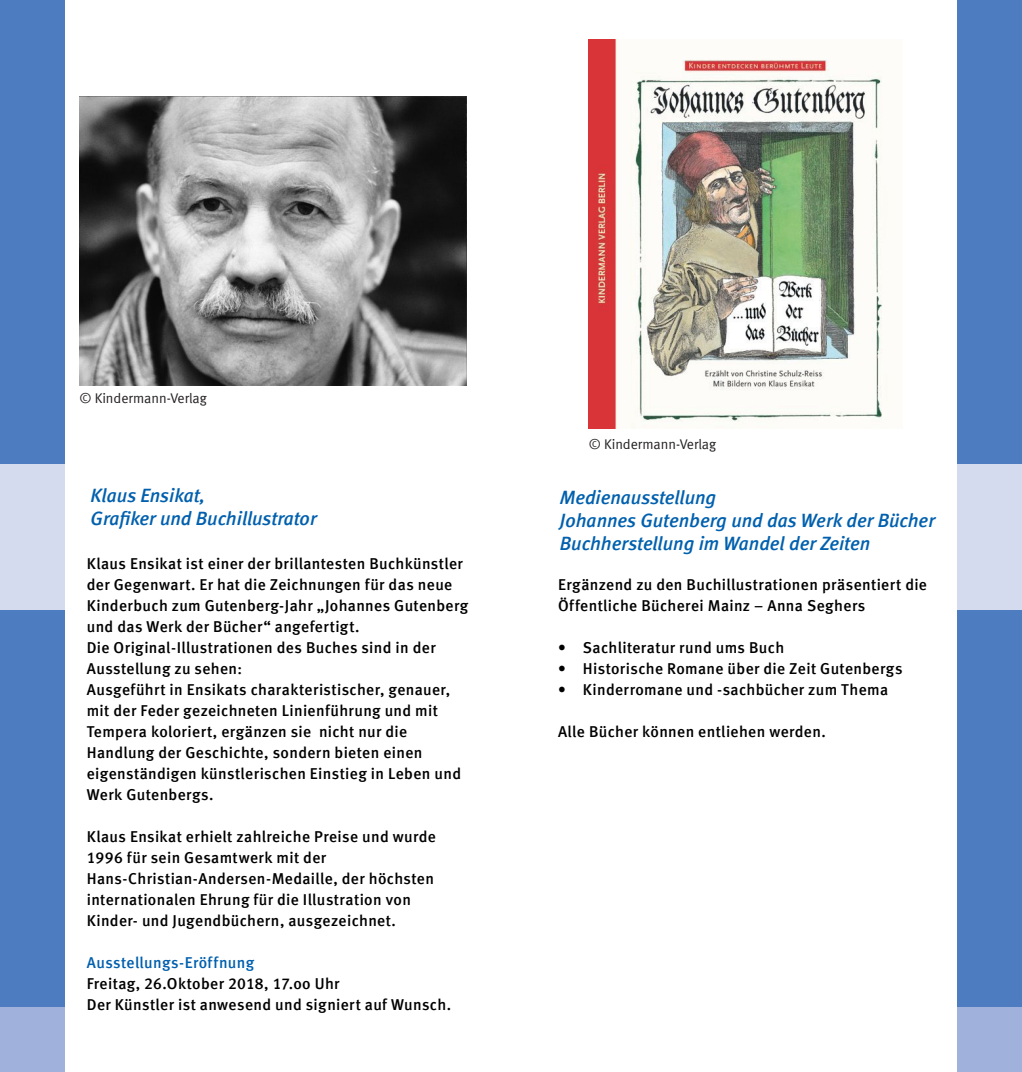
<style>
.page{position:relative;width:1022px;height:1072px;background:#fff}
.page>*{position:absolute;margin:0;border:0;box-sizing:border-box;transform-origin:0 0}
.t1{font:italic 700 19.25px/22.8px "Mainz Meta";color:#0160ae}
.t2{font:700 15.75px/21px "Mainz Meta";letter-spacing:.02em;color:#000}
.t3{font:700 15.75px "Mainz Meta";letter-spacing:.025em;color:#0160ae}
.t4{font:14px "Mainz Meta";color:#231f20}
</style>
<div class="page">
<div style="left:0;top:610px;width:65px;height:453px;background:#4d7dc0"></div>
<div style="left:0;top:463px;width:65px;height:147px;background:#d4dbee"></div>
<div style="left:0;top:1007px;width:65px;height:64px;background:#a0b2db"></div>
<div style="left:0;top:0;width:65px;height:463px;background:#4d7dc0"></div>
<div style="left:957px;top:610px;width:65px;height:453px;background:#4d7dc0"></div>
<div style="left:957px;top:463px;width:65px;height:147px;background:#d4dbee"></div>
<div style="left:957px;top:1007px;width:65px;height:64px;background:#a0b2db"></div>
<div style="left:957px;top:0;width:65px;height:463px;background:#4d7dc0"></div>
<img style="left:79px;top:97px;width:388px;height:288px">
<img style="left:589px;top:39px;width:293px;height:390px">
<p class="t4" style="left:79px;top:390px;width:129px">© Kindermann-Verlag</p>
<p class="t1" style="left:91px;top:484px;width:228px">Klaus Ensikat,<br>Grafiker und Buchillustrator</p>
<p class="t2" style="left:87px;top:552px;width:383px">Klaus Ensikat ist einer der brillantesten Buchkünstler der Gegenwart. Er hat die Zeichnungen für das neue Kinderbuch zum Gutenberg-Jahr „Johannes Gutenberg und das Werk der Bücher“ angefertigt.<br>Die Original-Illustrationen des Buches sind in der Ausstellung zu sehen:<br>Ausgeführt in Ensikats charakteristischer, genauer, mit der Feder gezeichneten Linienführung und mit Tempera koloriert, ergänzen sie nicht nur die Handlung der Geschichte, sondern bieten einen eigenständigen künstlerischen Einstieg in Leben und Werk Gutenbergs.</p>
<p class="t2" style="left:87px;top:825px;width:351px">Klaus Ensikat erhielt zahlreiche Preise und wurde 1996 für sein Gesamtwerk mit der Hans-Christian-Andersen-Medaille, der höchsten internationalen Ehrung für die Illustration von Kinder- und Jugendbüchern, ausgezeichnet.</p>
<p class="t3" style="left:87px;top:953px;width:169px">Ausstellungs-Eröffnung</p>
<p class="t2" style="left:87px;top:972px;width:366px">Freitag, 26.Oktober 2018, 17.oo Uhr<br>Der Künstler ist anwesend und signiert auf Wunsch.</p>
<p class="t4" style="left:589px;top:436px;width:129px">© Kindermann-Verlag</p>
<p class="t1" style="left:560px;top:486px;width:377px">Medienausstellung<br>Johannes Gutenberg und das Werk der Bücher<br>Buchherstellung im Wandel der Zeiten</p>
<p class="t2" style="left:558px;top:573px;width:370px">Ergänzend zu den Buchillustrationen präsentiert die<br>Öffentliche Bücherei Mainz – Anna Seghers</p>
<p class="t2" style="left:558px;top:636px;width:228px">• Sachliteratur rund ums Buch</p>
<p class="t2" style="left:558px;top:657px;width:346px">• Historische Romane über die Zeit Gutenbergs</p>
<p class="t2" style="left:558px;top:678px;width:332px">• Kinderromane und -sachbücher zum Thema</p>
<p class="t2" style="left:558px;top:720px;width:269px">Alle Bücher können entliehen werden.</p>
</div>
